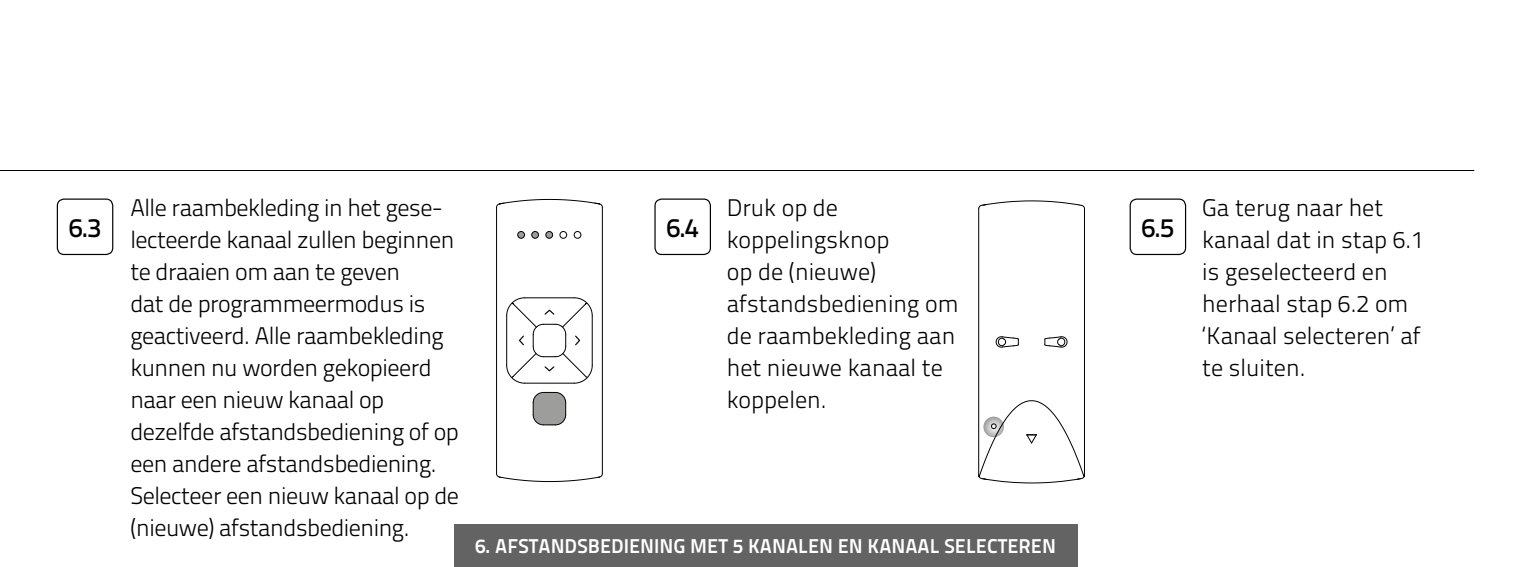
<style>
.page{position:relative;width:1531px;height:567px;background:#fff}
.page>*{position:absolute;margin:0;border:0;box-sizing:border-box;transform-origin:0 0}
.t1{font:26.8px "Titillium Text 14 L 600 wt";color:#000}
.t2{font:24px/32px "Titillium Text 14 L 250 wt";letter-spacing:-.02em;color:#000}
.t3{font:24px/32px "Titillium Text 14 L 250 wt";color:#000}
.t4{font:20px "Titillium Maps 29 L 800 wt";color:#fff}
</style>
<div class="page">
<hr style="left:0;top:170px;width:1474px;height:1px;background:#000">
<div style="left:454px;top:524px;width:623px;height:43px;background:#646363"></div>
<svg style="left:532px;top:392px;width:34px;height:34px"></svg>
<hr style="left:496px;top:207px;width:1px;height:267px;background:#000">
<hr style="left:602px;top:207px;width:1px;height:267px;background:#000">
<svg style="left:496px;top:473px;width:107px;height:9px"></svg>
<svg style="left:496px;top:199px;width:107px;height:9px"></svg>
<svg style="left:506px;top:297px;width:87px;height:87px"></svg>
<div style="left:532px;top:231px;width:6px;height:7px;background:#9d9d9c;border-radius:50%"></div>
<div style="left:531px;top:231px;width:8px;height:8px;border:1px solid #000;border-radius:50%"></div>
<div style="left:518px;top:231px;width:6px;height:7px;background:#9d9d9c;border-radius:50%"></div>
<div style="left:517px;top:231px;width:8px;height:8px;border:1px solid #000;border-radius:50%"></div>
<div style="left:546px;top:231px;width:7px;height:7px;background:#9d9d9c;border-radius:50%"></div>
<div style="left:545px;top:231px;width:8px;height:8px;border:1px solid #000;border-radius:50%"></div>
<div style="left:559px;top:231px;width:8px;height:8px;border:1px solid #000;border-radius:50%"></div>
<div style="left:574px;top:231px;width:7px;height:8px;border:1px solid #000;border-radius:50%"></div>
<svg style="left:995px;top:336px;width:24px;height:12px"></svg>
<svg style="left:1044px;top:336px;width:24px;height:12px"></svg>
<hr style="left:1084px;top:209px;width:1px;height:266px;background:#000">
<hr style="left:978px;top:209px;width:1px;height:266px;background:#000">
<svg style="left:978px;top:200px;width:107px;height:9px"></svg>
<svg style="left:978px;top:400px;width:107px;height:84px"></svg>
<div style="left:57px;top:198px;width:56px;height:57px;border:1px solid #000;border-radius:7px"></div>
<div style="left:654px;top:198px;width:57px;height:57px;border:1px solid #000;border-radius:7px"></div>
<div style="left:1129px;top:198px;width:57px;height:57px;border:1px solid #000;border-radius:7px"></div>
<p class="t2" style="left:130px;top:192px;width:330px">Alle raambekleding in het gese&shy;lecteerde kanaal zullen beginnen te draaien om aan te geven<br>dat de programmeermodus is geactiveerd. Alle raambekleding kunnen nu worden gekopieerd naar een nieuw kanaal op dezelfde afstandsbediening of op een andere afstandsbediening.<br>Selecteer een nieuw kanaal op de (nieuwe) afstandsbediening.</p>
<p class="t3" style="left:727px;top:192px;width:233px">Druk op de koppelingsknop<br>op de (nieuwe) afstandsbediening om de raambekleding aan het nieuwe kanaal te koppelen.</p>
<p class="t3" style="left:1202px;top:192px;width:223px">Ga terug naar het kanaal dat in stap 6.1 is geselecteerd en herhaal stap 6.2 om ‘Kanaal selecteren’ af te sluiten.</p>
<p class="t1" style="left:69px;top:211px;width:34px">6.3</p>
<p class="t1" style="left:666px;top:211px;width:34px">6.4</p>
<p class="t1" style="left:1141px;top:211px;width:34px">6.5</p>
<p class="t4" style="left:475px;top:531px;width:582px">6. AFSTANDSBEDIENING MET 5 KANALEN EN KANAAL SELECTEREN</p>
</div>
